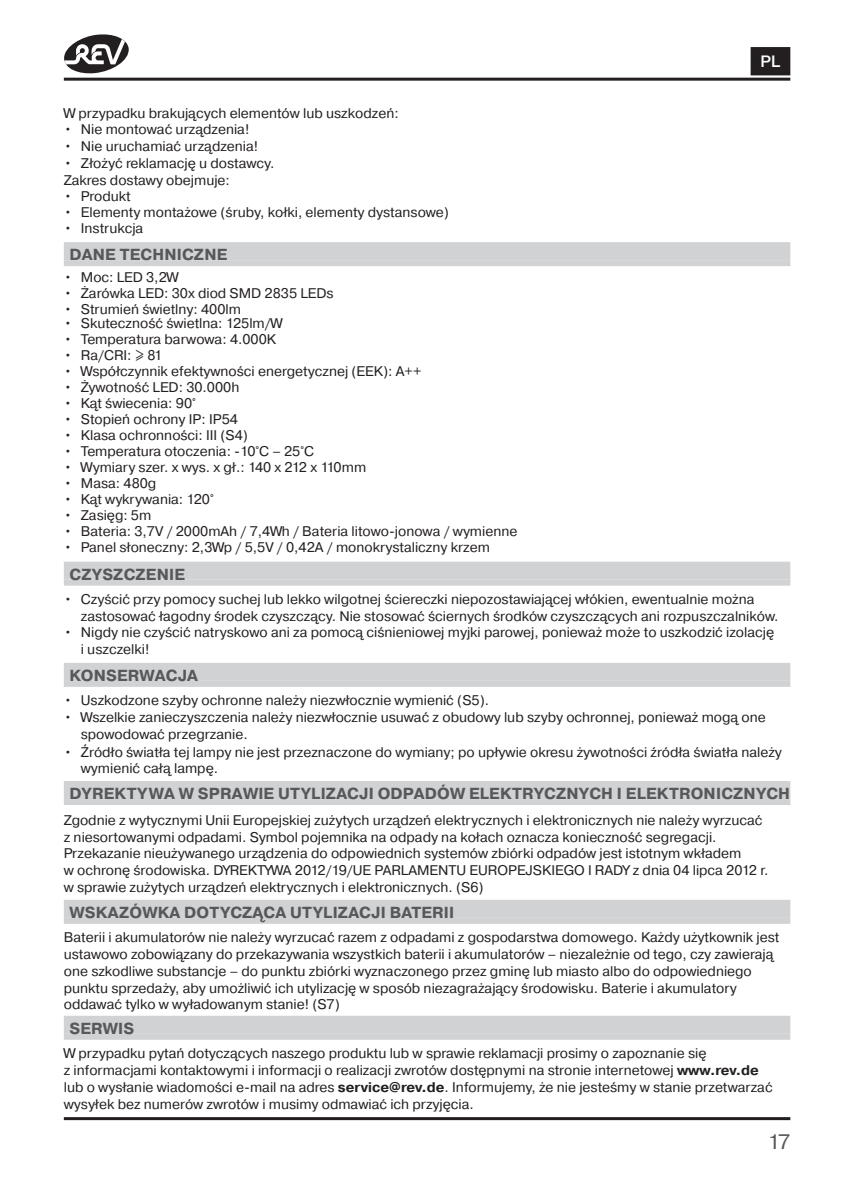
<style>
.page{position:relative;width:851px;height:1196px;background:#fff}
.page>*{position:absolute;margin:0;border:0;box-sizing:border-box;transform-origin:0 0}
.t1{font:21px "Pragmatica";color:#57585a}
.t2{font:700 16px "Pragmatica";letter-spacing:.01em;color:#57585a}
.t3{font:500 16px "Helvetica Neue LT";color:#fff}
.t4{font:14px/16.8px "Pragmatica";color:#231f20}
.s1{font-weight:700}
</style>
<div class="page">
<hr style="left:64px;top:78px;width:725px;height:3px;background:#231f20">
<hr style="left:64px;top:1117px;width:725px;height:3px;background:#231f20">
<svg style="left:64px;top:34px;width:65px;height:39px"></svg>
<div style="left:751px;top:48px;width:37px;height:26px;background:#231f20"></div>
<div style="left:750px;top:47px;width:39px;height:28px;border:2px solid #231f20"></div>
<div style="left:64px;top:242px;width:725px;height:18px;background:#d1d2d4"></div>
<div style="left:64px;top:260px;width:725px;height:6px;background:#d1d2d4"></div>
<div style="left:64px;top:562px;width:725px;height:18px;background:#d1d2d4"></div>
<div style="left:64px;top:580px;width:725px;height:6px;background:#d1d2d4"></div>
<div style="left:64px;top:663px;width:725px;height:18px;background:#d1d2d4"></div>
<div style="left:64px;top:681px;width:725px;height:6px;background:#d1d2d4"></div>
<div style="left:64px;top:781px;width:725px;height:18px;background:#d1d2d4"></div>
<div style="left:64px;top:799px;width:725px;height:6px;background:#d1d2d4"></div>
<div style="left:64px;top:900px;width:725px;height:18px;background:#d1d2d4"></div>
<div style="left:64px;top:918px;width:725px;height:6px;background:#d1d2d4"></div>
<div style="left:64px;top:1016px;width:725px;height:18px;background:#d1d2d4"></div>
<div style="left:64px;top:1034px;width:725px;height:6px;background:#d1d2d4"></div>
<p class="t4" style="left:64px;top:105px;width:336px">W przypadku brakujących elementów lub uszkodzeń:</p>
<p class="t4" style="left:64px;top:122px;width:187px">• Nie montować urządzenia!</p>
<p class="t4" style="left:64px;top:138px;width:196px">• Nie uruchamiać urządzenia!</p>
<p class="t4" style="left:64px;top:155px;width:212px">• Złożyć reklamację u dostawcy.<br>Zakres dostawy obejmuje:</p>
<p class="t3" style="left:760px;top:52px;width:21px">PL</p>
<p class="t4" style="left:64px;top:188px;width:68px">• Produkt</p>
<p class="t4" style="left:64px;top:204px;width:386px">• Elementy montażowe (śruby, kołki, elementy dystansowe)</p>
<p class="t4" style="left:64px;top:220px;width:81px">• Instrukcja</p>
<p class="t2" style="left:70px;top:244px;width:159px">DANE TECHNICZNE</p>
<p class="t4" style="left:64px;top:269px;width:116px">• Moc: LED 3,2W</p>
<p class="t4" style="left:64px;top:285px;width:271px">• Żarówka LED: 30x diod SMD 2835 LEDs</p>
<p class="t4" style="left:64px;top:301px;width:179px">• Strumień świetlny: 400lm</p>
<p class="t4" style="left:64px;top:331px;width:214px">• Temperatura barwowa: 4.000K</p>
<p class="t4" style="left:64px;top:347px;width:100px">• Ra/CRI: ≥ 81</p>
<p class="t4" style="left:64px;top:363px;width:359px">• Współczynnik efektywności energetycznej (EEK): A++</p>
<p class="t4" style="left:64px;top:379px;width:177px">• Żywotność LED: 30.000h</p>
<p class="t4" style="left:64px;top:395px;width:133px">• Kąt świecenia: 90°</p>
<p class="t4" style="left:64px;top:411px;width:175px">• Stopień ochrony IP: IP54</p>
<p class="t4" style="left:64px;top:427px;width:186px">• Klasa ochronności: III (S4)</p>
<p class="t4" style="left:64px;top:443px;width:252px">• Temperatura otoczenia: -10°C – 25°C</p>
<p class="t4" style="left:64px;top:459px;width:304px">• Wymiary szer. x wys. x gł.: 140 x 212 x 110mm</p>
<p class="t4" style="left:64px;top:475px;width:94px">• Masa: 480g</p>
<p class="t4" style="left:64px;top:491px;width:151px">• Kąt wykrywania: 120°</p>
<p class="t4" style="left:64px;top:507px;width:89px">• Zasięg: 5m</p>
<p class="t4" style="left:64px;top:523px;width:455px">• Bateria: 3,7V / 2000mAh / 7,4Wh / Bateria litowo-jonowa / wymienne</p>
<p class="t4" style="left:64px;top:539px;width:427px">• Panel słoneczny: 2,3Wp / 5,5V / 0,42A / monokrystaliczny krzem</p>
<p class="t2" style="left:70px;top:564px;width:117px">CZYSZCZENIE</p>
<p class="t4" style="left:81px;top:591px;width:698px;text-indent:-17px">• Czyścić przy pomocy suchej lub lekko wilgotnej ściereczki niepozostawiającej włókien, ewentualnie można zastosować łagodny środek czyszczący. Nie stosować ściernych środków czyszczących ani rozpuszczalników.</p>
<p class="t4" style="left:81px;top:624px;width:694px;text-indent:-17px">• Nigdy nie czyścić natryskowo ani za pomocą ciśnieniowej myjki parowej, ponieważ może to uszkodzić izolację i uszczelki!</p>
<p class="t2" style="left:70px;top:665px;width:130px">KONSERWACJA</p>
<p class="t4" style="left:81px;top:709px;width:686px;text-indent:-17px">• Wszelkie zanieczyszczenia należy niezwłocznie usuwać z obudowy lub szyby ochronnej, ponieważ mogą one spowodować przegrzanie.</p>
<p class="t4" style="left:81px;top:744px;width:702px;text-indent:-17px">• Źródło światła tej lampy nie jest przeznaczone do wymiany; po upływie okresu żywotności źródła światła należy wymienić całą lampę.</p>
<p class="t2" style="left:70px;top:783px;width:721px">DYREKTYWA W SPRAWIE UTYLIZACJI ODPADÓW ELEKTRYCZNYCH I ELEKTRONICZNYCH</p>
<p class="t4" style="left:64px;top:812px;width:705px">Zgodnie z wytycznymi Unii Europejskiej zużytych urządzeń elektrycznych i elektronicznych nie należy wyrzucać z niesortowanymi odpadami. Symbol pojemnika na odpady na kołach oznacza konieczność segregacji.<br>Przekazanie nieużywanego urządzenia do odpowiednich systemów zbiórki odpadów jest istotnym wkładem<br>w ochronę środowiska. DYREKTYWA 2012/19/UE PARLAMENTU EUROPEJSKIEGO I RADY z dnia 04 lipca 2012 r. w sprawie zużytych urządzeń elektrycznych i elektronicznych. (S6)</p>
<p class="t4" style="left:64px;top:315px;width:220px">• Skuteczność świetlna: 125lm/W</p>
<p class="t4" style="left:64px;top:692px;width:426px">• Uszkodzone szyby ochronne należy niezwłocznie wymienić (S5).</p>
<p class="t2" style="left:70px;top:902px;width:386px">WSKAZÓWKA DOTYCZĄCA UTYLIZACJI BATERII</p>
<p class="t4" style="left:64px;top:929px;width:716px">Baterii i akumulatorów nie należy wyrzucać razem z odpadami z gospodarstwa domowego. Każdy użytkownik jest ustawowo zobowiązany do przekazywania wszystkich baterii i akumulatorów – niezależnie od tego, czy zawierają one szkodliwe substancje – do punktu zbiórki wyznaczonego przez gminę lub miasto albo do odpowiedniego punktu sprzedaży, aby umożliwić ich utylizację w sposób niezagrażający środowisku. Baterie i akumulatory oddawać tylko w wyładowanym stanie! (S7)</p>
<p class="t2" style="left:70px;top:1018px;width:66px">SERWIS</p>
<p class="t4" style="left:64px;top:1045px;width:710px">W przypadku pytań dotyczących naszego produktu lub w sprawie reklamacji prosimy o zapoznanie się<br>z informacjami kontaktowymi i informacji o realizacji zwrotów dostępnymi na stronie internetowej <span class="s1">www.rev.de </span>lub o wysłanie wiadomości e-mail na adres <span class="s1">service@rev.de</span>. Informujemy, że nie jesteśmy w stanie przetwarzać wysyłek bez numerów zwrotów i musimy odmawiać ich przyjęcia.</p>
<h1 class="t1" style="left:767px;top:1129px;width:24px">17</h1>
</div>
